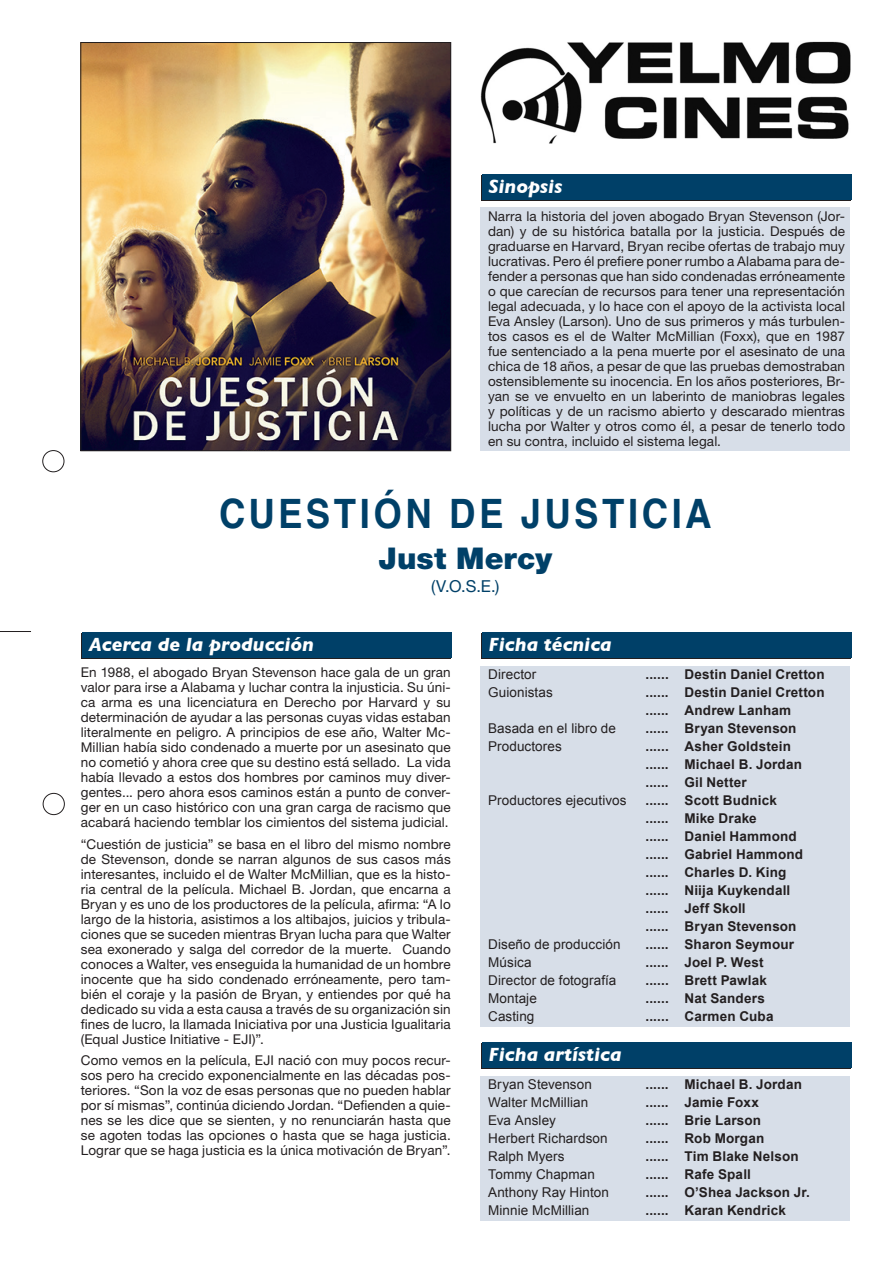
<style>
.page{position:relative;width:893px;height:1263px;background:#fff}
.page>*{position:absolute;margin:0;border:0;box-sizing:border-box;transform-origin:0 0}
.t1{font:700 40.5px "Helvetica";letter-spacing:.1em;color:#004068;scale:.9 1}
.t2{font:900 30px "Helvetica Neue";letter-spacing:.005em;color:#004068}
.t3{font:italic 700 19.5px "Gill Sans";color:#fff}
.t4{font:16.5px "Helvetica Neue";color:#004068}
.t5{font:13.5px/15px "Helvetica Neue";letter-spacing:.01em;color:#231f20;text-align:justify}
.t6{font:700 13.5px "Arial";letter-spacing:.01em;color:#231f20}
.t7{font:13.5px "Arial";letter-spacing:.005em;color:#231f20}
</style>
<div class="page">
<img style="left:82px;top:44px;width:367px;height:405px">
<div style="left:80px;top:42px;width:371px;height:409px;border:1px solid #231f20"></div>
<div style="left:480px;top:175px;width:370px;height:25px;background:#231f20"></div>
<div style="left:81px;top:634px;width:370px;height:25px;background:#231f20"></div>
<div style="left:482px;top:174px;width:369px;height:25px;background:#004068"></div>
<div style="left:82px;top:632px;width:370px;height:26px;background:#004068"></div>
<div style="left:480px;top:207px;width:370px;height:244px;background:#d7dee8"></div>
<hr style="left:0;top:631px;width:31px;height:1px;background:#231f20">
<div style="left:43px;top:450px;width:21px;height:22px;border:1px solid #231f20;border-radius:50%"></div>
<div style="left:43px;top:793px;width:22px;height:22px;border:1px solid #231f20;border-radius:50%"></div>
<img style="left:480px;top:41px;width:370px;height:102px">
<div style="left:481px;top:634px;width:369px;height:25px;background:#231f20"></div>
<svg style="left:481px;top:1043px;width:369px;height:25px"></svg>
<div style="left:482px;top:632px;width:369px;height:26px;background:#004068"></div>
<div style="left:482px;top:1042px;width:369px;height:25px;background:#004068"></div>
<div style="left:480px;top:666px;width:370px;height:361px;background:#d7dee8"></div>
<div style="left:480px;top:1076px;width:370px;height:144px;background:#d7dee8"></div>
<p class="t3" style="left:489px;top:175px;width:75px">Sinopsis</p>
<p class="t5" style="left:488px;top:209px;width:359px">Narra la historia del joven abogado Bryan Stevenson (Jor&shy;dan) y de su histórica batalla por la justicia. Después de graduarse en Harvard, Bryan recibe ofertas de trabajo muy lucrativas. Pero él prefiere poner rumbo a Alabama para de&shy;fender a personas que han sido condenadas erróneamente o que carecían de recursos para tener una representación legal adecuada, y lo hace con el apoyo de la activista local Eva Ansley (Larson). Uno de sus primeros y más turbulen&shy;tos casos es el de Walter McMillian (Foxx), que en 1987 fue sentenciado a la pena muerte por el asesinato de una chica de 18 años, a pesar de que las pruebas demostraban ostensiblemente su inocencia. En los años posteriores, Br&shy;yan se ve envuelto en un laberinto de maniobras legales y políticas y de un racismo abierto y descarado mientras lucha por Walter y otros como él, a pesar de tenerlo todo en su contra, incluido el sistema legal.</p>
<p class="t1" style="left:219px;top:481px;width:549px">CUESTIÓN DE JUSTICIA</p>
<p class="t3" style="left:89px;top:633px;width:227px">Acerca de la producción</p>
<p class="t2" style="left:379px;top:540px;width:175px">Just Mercy</p>
<p class="t4" style="left:431px;top:576px;width:70px">(V.O.S.E.)</p>
<p class="t3" style="left:489px;top:633px;width:125px">Ficha técnica</p>
<p class="t5" style="left:81px;top:665px;width:371px">En 1988, el abogado Bryan Stevenson hace gala de un gran valor para irse a Alabama y luchar contra la injusticia. Su úni&shy;ca arma es una licenciatura en Derecho por Harvard y su determinación de ayudar a las personas cuyas vidas estaban literalmente en peligro. A principios de ese año, Walter Mc-Millian había sido condenado a muerte por un asesinato que no cometió y ahora cree que su destino está sellado. La vida había llevado a estos dos hombres por caminos muy diver&shy;gentes... pero ahora esos caminos están a punto de conver&shy;ger en un caso histórico con una gran carga de racismo que acabará haciendo temblar los cimientos del sistema judicial.</p>
<p class="t5" style="left:81px;top:836px;width:371px">“Cuestión de justicia” se basa en el libro del mismo nombre de Stevenson, donde se narran algunos de sus casos más interesantes, incluido el de Walter McMillian, que es la histo&shy;ria central de la película. Michael B. Jordan, que encarna a Bryan y es uno de los productores de la película, afirma: “A lo largo de la historia, asistimos a los altibajos, juicios y tribula&shy;ciones que se suceden mientras Bryan lucha para que Walter sea exonerado y salga del corredor de la muerte. Cuando conoces a Walter, ves enseguida la humanidad de un hombre inocente que ha sido condenado erróneamente, pero tam&shy;bién el coraje y la pasión de Bryan, y entiendes por qué ha dedicado su vida a esta causa a través de su organización sin fines de lucro, la llamada Iniciativa por una Justicia Igualitaria (Equal Justice Initiative - EJI)”.</p>
<p class="t5" style="left:81px;top:1052px;width:371px">Como vemos en la película, EJI nació con muy pocos recur&shy;sos pero ha crecido exponencialmente en las décadas pos&shy;teriores. “Son la voz de esas personas que no pueden hablar por sí mismas”, continúa diciendo Jordan. “Defienden a quie&shy;nes se les dice que se sienten, y no renunciarán hasta que se agoten todas las opciones o hasta que se haga justicia.<br>Lograr que se haga justicia es la única motivación de Bryan”.</p>
<p class="t7" style="left:488px;top:667px;width:50px">Director</p>
<p class="t6" style="left:645px;top:667px;width:181px">...... Destin Daniel Cretton</p>
<p class="t7" style="left:488px;top:685px;width:66px">Guionistas</p>
<p class="t6" style="left:645px;top:685px;width:181px">...... Destin Daniel Cretton</p>
<p class="t6" style="left:645px;top:703px;width:147px">...... Andrew Lanham</p>
<p class="t7" style="left:488px;top:721px;width:129px">Basada en el libro de</p>
<p class="t6" style="left:645px;top:721px;width:153px">...... Bryan Stevenson</p>
<p class="t7" style="left:488px;top:739px;width:75px">Productores</p>
<p class="t6" style="left:645px;top:739px;width:147px">...... Asher Goldstein</p>
<p class="t6" style="left:645px;top:757px;width:158px">...... Michael B. Jordan</p>
<p class="t6" style="left:645px;top:775px;width:103px">...... Gil Netter</p>
<p class="t7" style="left:488px;top:793px;width:140px">Productores ejecutivos</p>
<p class="t6" style="left:645px;top:793px;width:133px">...... Scott Budnick</p>
<p class="t6" style="left:645px;top:811px;width:113px">...... Mike Drake</p>
<p class="t6" style="left:645px;top:829px;width:153px">...... Daniel Hammond</p>
<p class="t6" style="left:645px;top:847px;width:159px">...... Gabriel Hammond</p>
<p class="t6" style="left:645px;top:865px;width:142px">...... Charles D. King</p>
<p class="t6" style="left:645px;top:883px;width:146px">...... Niija Kuykendall</p>
<p class="t6" style="left:645px;top:901px;width:102px">...... Jeff Skoll</p>
<p class="t6" style="left:645px;top:919px;width:153px">...... Bryan Stevenson</p>
<p class="t7" style="left:488px;top:937px;width:134px">Diseño de producción</p>
<p class="t6" style="left:645px;top:937px;width:150px">...... Sharon Seymour</p>
<p class="t7" style="left:488px;top:955px;width:45px">Música</p>
<p class="t6" style="left:645px;top:955px;width:119px">...... Joel P. West</p>
<p class="t7" style="left:488px;top:973px;width:130px">Director de fotografía</p>
<p class="t6" style="left:645px;top:973px;width:123px">...... Brett Pawlak</p>
<p class="t7" style="left:488px;top:991px;width:50px">Montaje</p>
<p class="t6" style="left:645px;top:991px;width:121px">...... Nat Sanders</p>
<p class="t7" style="left:488px;top:1009px;width:48px">Casting</p>
<p class="t6" style="left:645px;top:1009px;width:130px">...... Carmen Cuba</p>
<p class="t3" style="left:489px;top:1043px;width:135px">Ficha artística</p>
<p class="t7" style="left:488px;top:1076px;width:105px">Bryan Stevenson</p>
<p class="t6" style="left:645px;top:1076px;width:158px">...... Michael B. Jordan</p>
<p class="t7" style="left:488px;top:1094px;width:102px">Walter McMillian</p>
<p class="t6" style="left:645px;top:1094px;width:115px">...... Jamie Foxx</p>
<p class="t7" style="left:488px;top:1112px;width:69px">Eva Ansley</p>
<p class="t6" style="left:645px;top:1112px;width:117px">...... Brie Larson</p>
<p class="t7" style="left:488px;top:1130px;width:121px">Herbert Richardson</p>
<p class="t6" style="left:645px;top:1130px;width:120px">...... Rob Morgan</p>
<p class="t7" style="left:488px;top:1148px;width:78px">Ralph Myers</p>
<p class="t6" style="left:645px;top:1148px;width:155px">...... Tim Blake Nelson</p>
<p class="t7" style="left:488px;top:1166px;width:108px">Tommy Chapman</p>
<p class="t6" style="left:645px;top:1166px;width:107px">...... Rafe Spall</p>
<p class="t7" style="left:488px;top:1184px;width:122px">Anthony Ray Hinton</p>
<p class="t6" style="left:645px;top:1184px;width:166px">...... O’Shea Jackson Jr.</p>
<p class="t7" style="left:488px;top:1202px;width:103px">Minnie McMillian</p>
<p class="t6" style="left:645px;top:1202px;width:142px">...... Karan Kendrick</p>
</div>
